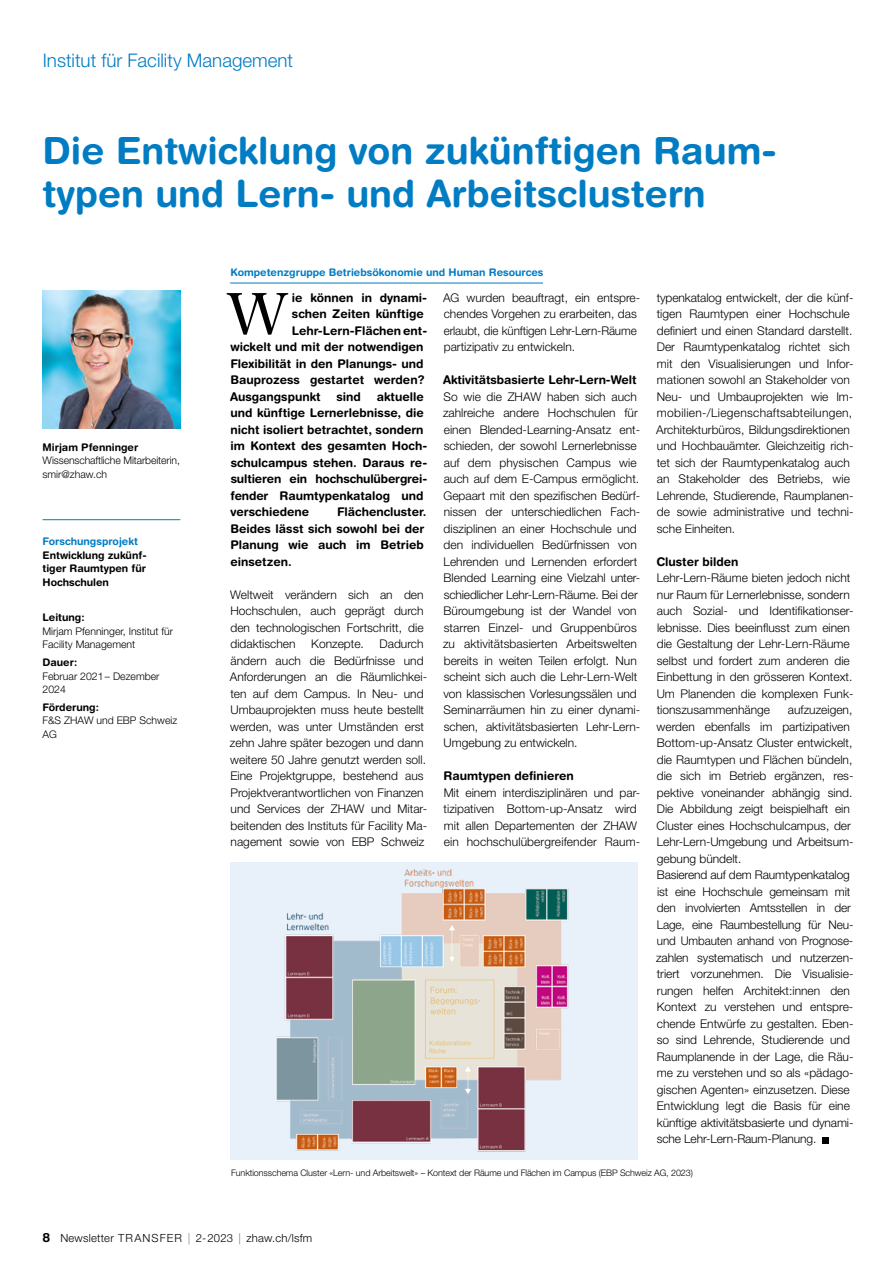
<style>
.page{position:relative;width:893px;height:1263px;background:#fff}
.page>*{position:absolute;margin:0;border:0;box-sizing:border-box;transform-origin:0 0}
.t1{font:58.8px "New York Large";color:#000}
.t2{font:700 37.5px/43.5px "Helvetica Rounded LT Std";color:#007cc3}
.t3{font:300 18.75px "Helvetica Neue LT Std";color:#007cc3}
.t4{font:300 12px/16.5px "Helvetica Neue LT Std";color:#000}
.t5{font:700 12px/16.5px "Helvetica Rounded LT Std";color:#000}
.t6{font:300 11.25px "Helvetica Neue LT Std";letter-spacing:.02em;color:#000}
.t7{font:300 10.5px/13.5px "Helvetica Neue LT Std";color:#000}
.t8{font:700 10.5px/13.5px "Helvetica Rounded LT Std";color:#000;text-align:justify}
.t9{font:700 10.5px "Helvetica Rounded LT Std";color:#007cc3}
.t10{font:300 9px "Helvetica Neue LT Std";letter-spacing:-.01em;color:#000}
.s1{font-family:"Helvetica Rounded LT Std";font-weight:700;font-size:12.75px}
</style>
<div class="page">
<hr style="left:230px;top:283px;width:313px;height:1px;background:#007cc3">
<svg style="left:822px;top:1137px;width:6px;height:6px"></svg>
<hr style="left:43px;top:519px;width:137px;height:1px;background:#007cc3">
<img style="left:43px;top:290px;width:138px;height:138px">
<div style="left:230px;top:862px;width:407px;height:298px;background:#e8f0f9"></div>
<img style="left:276px;top:869px;width:293px;height:283px">
<h3 class="t3" style="left:43px;top:49px;width:252px">Institut für Facility Management</h3>
<h2 class="t2" style="left:43px;top:128px;width:733px">Die Entwicklung von zukünftigen Raum&shy;typen und Lern- und Arbeitsclustern</h2>
<p class="t8" style="left:43px;top:440px;width:97px">Mirjam Pfenninger</p>
<p class="t7" style="left:43px;top:454px;width:139px">Wissenschaftliche Mitarbeiterin, smir@zhaw.ch</p>
<p class="t9" style="left:43px;top:535px;width:97px">Forschungsprojekt</p>
<p class="t8" style="left:43px;top:548px;width:106px">Entwicklung zukünf&shy;tiger Raumtypen für Hochschulen</p>
<p class="t8" style="left:43px;top:611px;width:44px">Leitung:</p>
<p class="t7" style="left:43px;top:624px;width:132px">Mirjam Pfenninger, Institut für<br>Facility Management</p>
<p class="t8" style="left:43px;top:655px;width:36px">Dauer:</p>
<p class="t7" style="left:43px;top:669px;width:119px">Februar 2021– Dezember<br>2024</p>
<p class="t8" style="left:43px;top:700px;width:58px">Förderung:</p>
<p class="t7" style="left:43px;top:714px;width:136px">F&amp;S ZHAW und EBP Schweiz<br>AG</p>
<p class="t9" style="left:231px;top:266px;width:314px">Kompetenzgruppe Betriebsökonomie und Human Resources</p>
<h1 class="t1" style="left:227px;top:278px;width:62px">W</h1>
<p class="t5" style="left:292px;top:289px;width:137px">ie können in dynami-</p>
<p class="t4" style="left:443px;top:289px;width:199px">AG wurden beauftragt, ein entspre&shy;chendes Vorgehen zu erarbeiten, das erlaubt, die künftigen Lehr-Lern-Räume partizipativ zu entwickeln.</p>
<p class="t5" style="left:443px;top:371px;width:195px">Aktivitätsbasierte Lehr-Lern-Welt</p>
<p class="t4" style="left:443px;top:388px;width:199px">So wie die ZHAW haben sich auch zahlreiche andere Hochschulen für einen Blended-Learning-Ansatz ent&shy;schieden, der sowohl Lernerlebnisse auf dem physischen Campus wie auch auf dem E-Campus ermöglicht.<br>Gepaart mit den spezifischen Bedürf&shy;nissen der unterschiedlichen Fach&shy;disziplinen an einer Hochschule und den individuellen Bedürfnissen von Lehrenden und Lernenden erfordert Blended Learning eine Vielzahl unter&shy;schiedlicher Lehr-Lern-Räume. Bei der Büroumgebung ist der Wandel von starren Einzel- und Gruppenbüros zu aktivitätsbasierten Arbeitswelten bereits in weiten Teilen erfolgt. Nun scheint sich auch die Lehr-Lern-Welt von klassischen Vorlesungssälen und Seminarräumen hin zu einer dynami&shy;schen, aktivitätsbasierten Lehr-Lern-Umgebung zu entwickeln.</p>
<p class="t5" style="left:444px;top:767px;width:132px">Raumtypen definieren</p>
<p class="t4" style="left:444px;top:784px;width:198px">Mit einem interdisziplinären und par&shy;tizipativen Bottom-up-Ansatz wird mit allen Departementen der ZHAW ein hochschulübergreifender Raum-</p>
<p class="t5" style="left:292px;top:305px;width:133px">schen Zeiten künftige</p>
<p class="t5" style="left:292px;top:322px;width:137px">Lehr-Lern-Flächen ent-</p>
<p class="t5" style="left:230px;top:338px;width:195px">wickelt und mit der notwendigen</p>
<p class="t5" style="left:230px;top:355px;width:195px">Flexibilität in den Planungs- und</p>
<p class="t5" style="left:230px;top:371px;width:196px">Bauprozess gestartet werden?</p>
<p class="t5" style="left:230px;top:388px;width:92px">Ausgangspunkt</p>
<p class="t5" style="left:336px;top:388px;width:26px">sind</p>
<p class="t5" style="left:230px;top:388px;width:198px;text-indent:146px">aktuelle und künftige Lernerlebnisse, die nicht isoliert betrachtet, sondern im Kontext des gesamten Hoch&shy;schulcampus stehen. Daraus re&shy;sultieren ein hochschulübergrei&shy;fender Raumtypenkatalog und verschiedene</p>
<p class="t5" style="left:230px;top:503px;width:198px;text-indent:107px">Flächencluster.<br>Beides lässt sich sowohl bei der<br>Planung wie auch im Betrieb einsetzen.</p>
<p class="t4" style="left:230px;top:586px;width:195px;text-align:justify">Weltweit verändern sich an den Hochschulen, auch geprägt durch den technologischen Fortschritt, die didaktischen</p>
<p class="t4" style="left:230px;top:635px;width:199px;text-indent:150px">Dadurch ändern auch die Bedürfnisse und<br>Anforderungen an die Räumlichkei&shy;ten auf dem Campus. In Neu- und<br>Umbauprojekten muss heute bestellt werden, was unter Umständen erst zehn Jahre später bezogen und dann weitere 50 Jahre genutzt werden soll.<br>Eine Projektgruppe, bestehend aus<br>Projektverantwortlichen von Finanzen und Services der ZHAW und Mitar&shy;beitenden des Instituts für Facility Ma&shy;nagement sowie von EBP Schweiz</p>
<p class="t4" style="left:311px;top:635px;width:54px">Konzepte.</p>
<p class="t4" style="left:656px;top:289px;width:199px">typenkatalog entwickelt, der die künf&shy;tigen Raumtypen einer Hochschule definiert und einen Standard darstellt.<br>Der Raumtypenkatalog richtet sich mit den Visualisierungen und Infor&shy;mationen sowohl an Stakeholder von Neu- und Umbauprojekten wie Im&shy;mobilien-/Liegenschaftsabteilungen, Architekturbüros, Bildungsdirektionen und Hochbauämter. Gleichzeitig rich&shy;tet sich der Raumtypenkatalog auch an Stakeholder des Betriebs, wie Lehrende, Studierende, Raumplanen&shy;de sowie administrative und techni&shy;sche Einheiten.</p>
<p class="t5" style="left:656px;top:553px;width:84px">Cluster bilden</p>
<p class="t4" style="left:657px;top:569px;width:198px">Lehr-Lern-Räume bieten jedoch nicht nur Raum für Lernerlebnisse, sondern auch Sozial- und Identifikationser&shy;lebnisse. Dies beeinflusst zum einen die Gestaltung der Lehr-Lern-Räume selbst und fordert zum anderen die Einbettung in den grösseren Kontext.<br>Um Planenden die komplexen Funk&shy;tionszusammenhänge</p>
<p class="t4" style="left:656px;top:701px;width:199px;text-indent:132px">aufzuzeigen, werden ebenfalls im partizipativen Bottom-up-Ansatz Cluster entwickelt, die Raumtypen und Flächen bündeln, die sich im Betrieb ergänzen, res&shy;pektive voneinander abhängig sind.<br>Die Abbildung zeigt beispielhaft ein Cluster eines Hochschulcampus, der Lehr-Lern-Umgebung und Arbeitsum&shy;gebung bündelt.<br>Basierend auf dem Raumtypenkatalog ist eine Hochschule gemeinsam mit den involvierten Amtsstellen in der Lage, eine Raumbestellung für Neu&shy;und Umbauten anhand von Prognose&shy;zahlen systematisch und nutzerzen&shy;triert vorzunehmen. Die Visualisie&shy;rungen helfen Architekt:innen den Kontext zu verstehen und entspre&shy;chende Entwürfe zu gestalten. Eben&shy;so sind Lehrende, Studierende und Raumplanende in der Lage, die Räu&shy;me zu verstehen und so als «pädago&shy;gischen Agenten» einzusetzen. Diese Entwicklung legt die Basis für eine künftige aktivitätsbasierte und dynami&shy;sche Lehr-Lern-Raum-Planung.</p>
<p class="t10" style="left:231px;top:1167px;width:463px">Funktionsschema Cluster «Lern- und Arbeitswelt» – Kontext der Räume und Flächen im Campus (EBP Schweiz AG, 2023)</p>
<p class="t6" style="left:43px;top:1231px;width:271px"><span class="s1">8</span> Newsletter TRANSFER | 2-2023 | zhaw.ch/lsfm</p>
</div>
